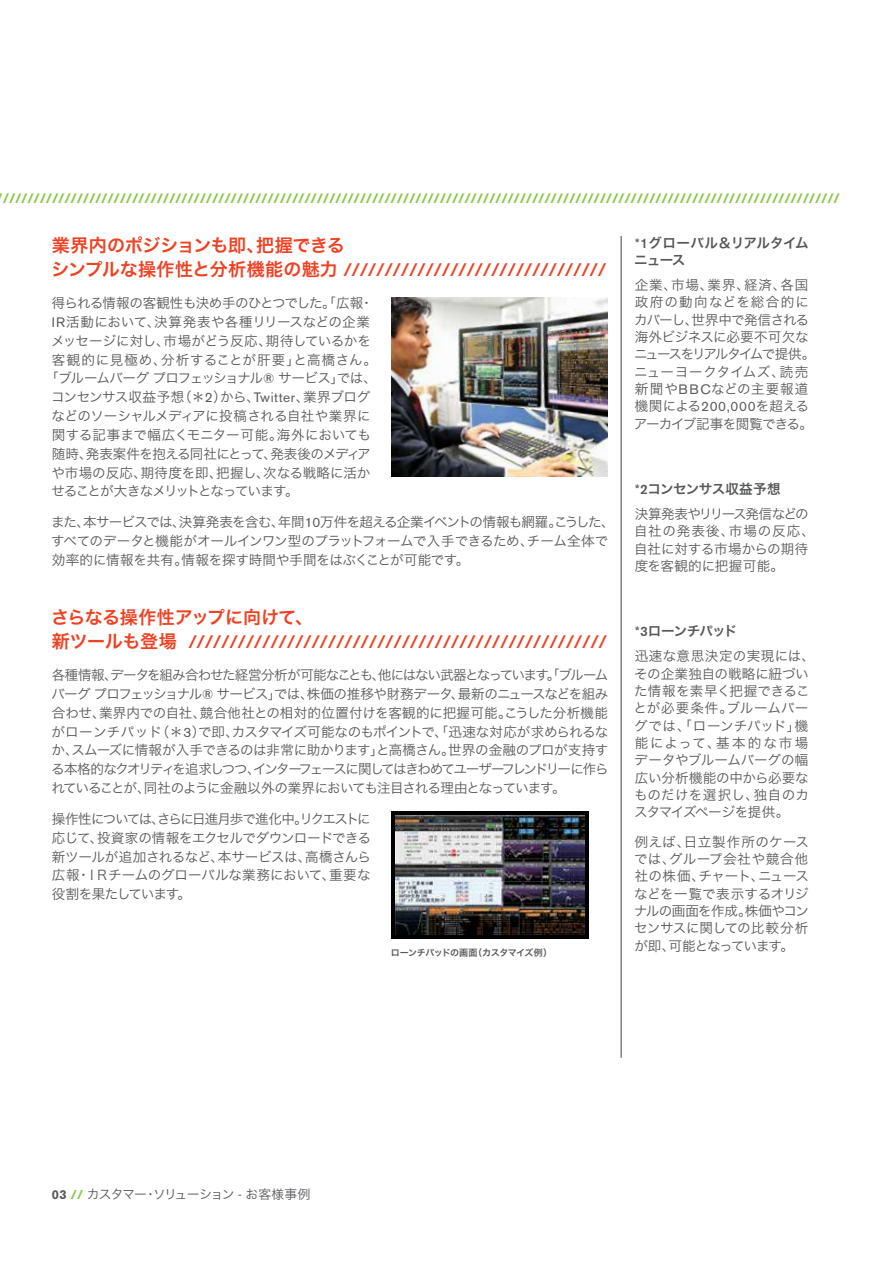
<style>
.page{position:relative;width:893px;height:1263px;background:#fff}
.page>*{position:absolute;margin:0;border:0;box-sizing:border-box;transform-origin:0 0}
.t1{font:500 18px "Akzidenz Grotesk BE";color:#ef4123}
.t2{font:18px "Hira Kaku Pro W6 90 pv RKSJ H";letter-spacing:-.02em;color:#ef4123}
.t3{font:13.5px/17.2px "Hira Kaku Pro W3 90 pv RKSJ H";letter-spacing:-.03em;color:#58595b;text-align:justify}
.t4{font:700 13.5px "Akzidenz Grotesk BE";color:#8cc747}
.t5{font:13.5px/17.2px "Hira Kaku Pro W3 90 pv RKSJ H";letter-spacing:.01em;color:#58595b}
.t6{font:13.5px "Hira Kaku Pro W3 90 pv RKSJ H";letter-spacing:-.05em;color:#58595b}
.t7{font:13.5px/17.2px "Hira Kaku Pro W3 90 pv RKSJ H";letter-spacing:-.01em;color:#58595b}
.t8{font:13.5px "Hira Kaku Pro W3 90 pv RKSJ H";letter-spacing:-.005em;color:#58595b}
.t9{font:13.5px "Hira Kaku Pro W3 90 pv RKSJ H";letter-spacing:-.075em;color:#58595b}
.t10{font:13.5px/17.2px "Hira Kaku Pro W6 90 pv RKSJ H";letter-spacing:-.04em;color:#58595b}
.t11{font:13.5px "Hira Kaku Pro W3 90 pv RKSJ H";letter-spacing:.005em;color:#58595b}
.t12{font:13.5px "Hira Kaku Pro W3 90 pv RKSJ H";letter-spacing:.05em;color:#58595b}
.t13{font:13.5px "Hira Kaku Pro W3 90 pv RKSJ H";letter-spacing:-.08em;color:#58595b}
.t14{font:13.5px "Hira Kaku Pro W6 90 pv RKSJ H";letter-spacing:-.06em;color:#58595b}
.t15{font:12.75px "Hira Kaku Pro W3 90 pv RKSJ H";letter-spacing:-.065em;color:#58595b}
.t16{font:9px "Hira Kaku Pro W6 90 pv RKSJ H";letter-spacing:-.06em;color:#58595b}
.s1{font-family:"Hira Kaku Pro W6 90 pv RKSJ H";font-weight:400}
.s2{font-family:"Akzidenz Grotesk BE"}
.s3{font-family:"Akzidenz Grotesk BE";font-weight:500}
.s4{font-family:"Akzidenz Grotesk BE";font-weight:700}
.s5{font-family:"Akzidenz Grotesk BE";font-weight:700;color:#8cc747}
</style>
<div class="page">
<img style="left:391px;top:297px;width:217px;height:180px">
<div style="left:391px;top:811px;width:197px;height:128px;background:#000"></div>
<img style="left:395px;top:815px;width:189px;height:120px">
<hr style="left:0;top:236px;width:1px;height:822px;background:#58595b">
<hr style="left:621px;top:236px;width:1px;height:822px;background:#58595b">
<p class="t4" style="left:3px;top:191px;width:839px">////////////////////////////////////////////////////////////////////////////////////////////////////////////////////////////////////////</p>
<h1 class="t2" style="left:52px;top:229px;width:312px">業界内のポジションも即、把握できる　</h1>
<h1 class="t1" style="left:51px;top:259px;width:557px"><span class="s1">シンプルな操作性と分析機能の魅力</span> ////////////////////////////////</h1>
<p class="t6" style="left:52px;top:291px;width:323px">得られる情報の客観性も決め手のひとつでした。「広報・</p>
<p class="t11" style="left:52px;top:310px;width:320px"><span class="s2">IR</span>活動において、決算発表や各種リリースなどの企業</p>
<p class="t3" style="left:51px;top:331px;width:321px">メッセージに対し、市場がどう反応、期待しているかを</p>
<p class="t12" style="left:52px;top:347px;width:326px">客観的に見極め、分析することが肝要」と高橋さん。</p>
<p class="t3" style="left:45px;top:369px;width:333px">「ブルームバーグプロフェッショナル<span class="s2">®</span> サービス」では、</p>
<p class="t3" style="left:51px;top:388px;width:321px">コンセンサス収益予想（＊<span class="s2">2</span>）から、<span class="s2">Twitter</span>、業界ブログ</p>
<p class="t3" style="left:52px;top:406px;width:321px">などのソーシャルメディアに投稿される自社や業界に</p>
<p class="t8" style="left:52px;top:423px;width:321px">関する記事まで幅広くモニター可能。海外においても</p>
<p class="t6" style="left:52px;top:442px;width:320px">随時、発表案件を抱える同社にとって、発表後のメディア</p>
<p class="t8" style="left:51px;top:460px;width:320px">や市場の反応、期待度を即、把握し、次なる戦略に活か</p>
<p class="t13" style="left:52px;top:479px;width:249px">せることが大きなメリットとなっています。</p>
<p class="t3" style="left:51px;top:512px;width:565px;line-height:18.9px;text-align:left">また、本サービスでは、決算発表を含む、年間<span class="s2">10</span>万件を超える企業イベントの情報も網羅。こうした、すべてのデータと機能がオールインワン型のプラットフォームで入手できるため、チーム全体で効率的に情報を共有。情報を探す時間や手間をはぶくことが可能です。</p>
<h1 class="t2" style="left:51px;top:601px;width:264px">さらなる操作性アップに向けて、</h1>
<h1 class="t1" style="left:52px;top:631px;width:557px"><span class="s1">新ツールも登場</span> ///////////////////////////////////////////////////</h1>
<p class="t9" style="left:52px;top:663px;width:522px">各種情報、データを組み合わせた経営分析が可能なことも、他にはない武器となっています「ブ</p>
<p class="t3" style="left:51px;top:665px;width:559px;line-height:18.9px;text-indent:496px">。 ルームバーグプロフェッショナル<span class="s2">®</span> サービス」では、株価の推移や財務データ、最新のニュースなどを組み合わせ、業界内での自社、競合他社との相対的位置付けを客観的に把握可能。こうした分析機能がローンチパッド（＊<span class="s2">3</span>）で即、カスタマイズ可能なのもポイントで、「迅速な対応が求められるなか、スムーズに情報が入手できるのは非常に助かります」と高橋さん。世界の金融のプロが支持する本格的なクオリティを追求しつつ、インターフェースに関してはきわめてユーザーフレンドリーに作られていることが、同社のように金融以外の業界においても注目される理由となっています。</p>
<p class="t3" style="left:52px;top:808px;width:321px;line-height:18.9px">操作性については、さらに日進月歩で進化中。リクエストに応じて、投資家の情報をエクセルでダウンロードできる新ツールが追加されるなど、本サービスは、高橋さんら広報・ＩＲチームのグローバルな業務において、重要な役割を果たしています。</p>
<p class="t16" style="left:391px;top:944px;width:163px">ローンチパッドの画面（カスタマイズ例）</p>
<p class="t10" style="left:634px;top:234px;width:176px"><span class="s3">*1</span>グローバル＆リアルタイムニュース</p>
<p class="t3" style="left:634px;top:275px;width:183px;text-align:left">企業、市場、業界、経済、各国政府の動向などを総合的にカバーし、世界中で発信される海外ビジネスに必要不可欠なニュースをリアルタイムで提供。ニューヨークタイムズ、読売新聞や<span class="s2">BBC</span>などの主要報道機関による<span class="s2">200,000</span>を超えるアーカイブ記事を閲覧できる。</p>
<p class="t10" style="left:635px;top:480px;width:147px"><span class="s3">*2</span>コンセンサス収益予想</p>
<p class="t7" style="left:634px;top:504px;width:183px">決算発表やリリース発信などの自社の発表後、市場の反応、自社に対する市場からの期待度を客観的に把握可能。</p>
<p class="t14" style="left:635px;top:619px;width:104px"><span class="s3">*3</span>ローンチパッド</p>
<p class="t5" style="left:633px;top:647px;width:183px">迅速な意思決定の実現には、その企業独自の戦略に紐づいた情報を素早く把握できることが必要条件。ブルームバーグでは、「ローンチパッド」機能によって、基本的な市場データやブルームバーグの幅広い分析機能の中から必要なものだけを選択し、独自のカスタマイズページを提供。</p>
<p class="t3" style="left:634px;top:832px;width:177px">例えば、日立製作所のケースでは、グループ会社や競合他社の株価、チャート、ニュースなどを一覧で表示するオリジナルの画面を作成。株価やコンセンサスに関しての比較分析が即、可能となっています。</p>
<p class="t15" style="left:52px;top:1183px;width:260px"><span class="s4">03</span> <span class="s5">//</span> カスタマー・ソリューション <span class="s2">-</span> お客様事例</p>
</div>
